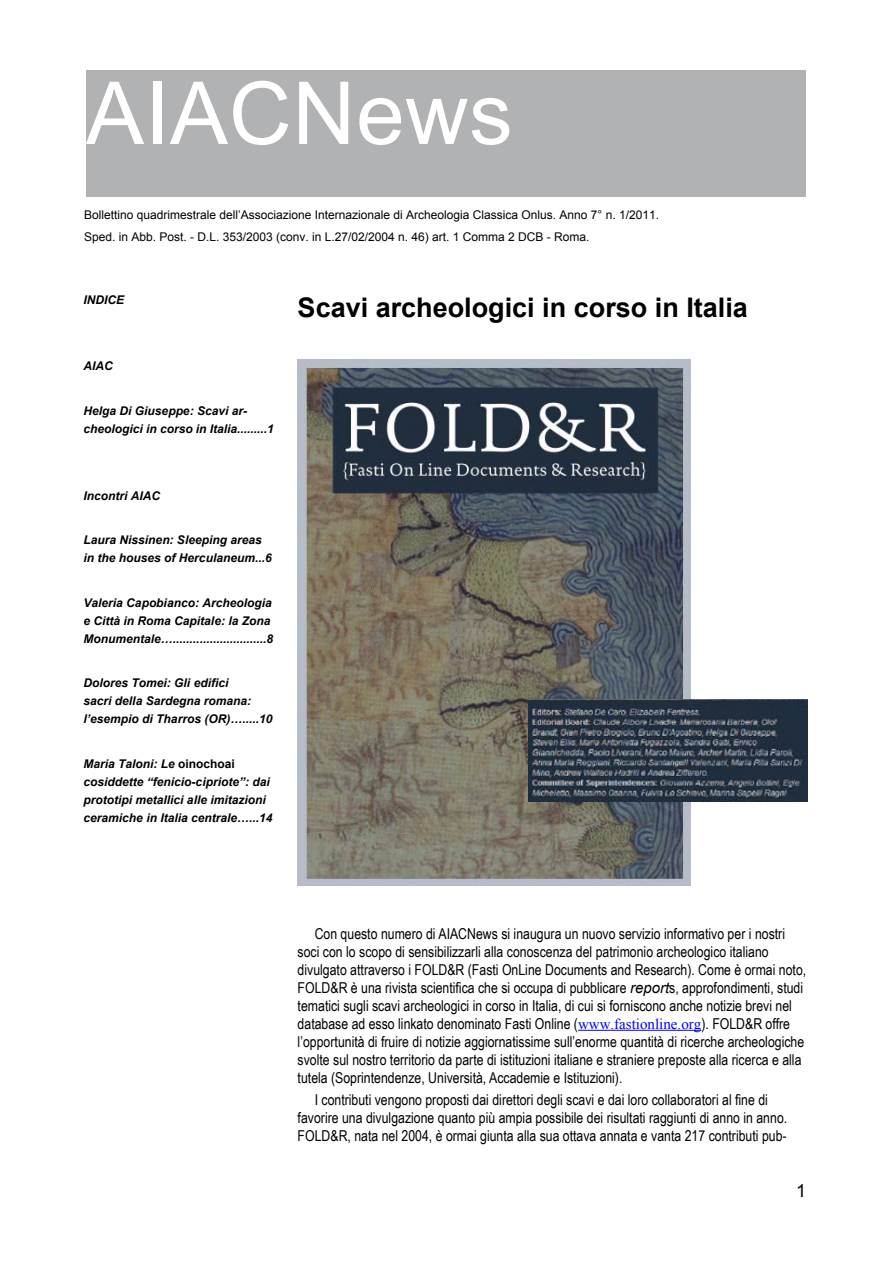
<style>
.page{position:relative;width:893px;height:1263px;background:#fff}
.page>*{position:absolute;margin:0;border:0;box-sizing:border-box;transform-origin:0 0}
.t1{font:87px "Arial";letter-spacing:.01em;color:#fff}
.t2{font:700 27px "Arial";color:#000}
.t3{font:15px/18px "Arial Narrow";color:#000}
.t4{font:italic 700 12px/18px "Arial";color:#000}
.t5{font:12px/22.2px "Arial";color:#000}
.s1{font-style:normal}
.s2{font-family:"Arial";font-style:italic}
.s3{font-family:"Times New Roman";color:#00f}
</style>
<div class="page">
<div style="left:86px;top:70px;width:720px;height:127px;background:#b1b2b4"></div>
<hr style="left:578px;top:1030px;width:123px;height:1px;background:#00f">
<img style="left:298px;top:359px;width:393px;height:526px">
<img style="left:529px;top:699px;width:279px;height:102px">
<h1 class="t1" style="left:86px;top:56px;width:428px">AIACNews</h1>
<p class="t5" style="left:84px;top:204px;width:577px">Bollettino quadrimestrale dell’Associazione Internazionale di Archeologia Classica Onlus. Anno 7° n. 1 /2011 .<br>Sped. in Abb. Post. - D.L. 353/2003 (conv. in L.27/02/2004 n. 46) art. 1 Comma 2 DCB - Roma.</p>
<p class="t4" style="left:84px;top:291px;width:42px">INDICE</p>
<p class="t4" style="left:84px;top:358px;width:31px">AIAC</p>
<p class="t4" style="left:84px;top:402px;width:192px">Helga Di Giuseppe: Scavi ar&shy;cheologici in corso in Italia.........1</p>
<p class="t4" style="left:84px;top:487px;width:78px">Incontri AIAC</p>
<p class="t4" style="left:84px;top:531px;width:190px">Laura Nissinen: Sleeping areas in the houses of Herculaneum...6</p>
<p class="t4" style="left:84px;top:594px;width:191px">Valeria Capobianco: Archeologia e Città in Roma Capitale: la Zona<br>Monumentale…............................8</p>
<p class="t4" style="left:84px;top:674px;width:190px">Dolores Tomei: Gli edifici<br>sacri della Sardegna romana: l’esempio di Tharros (OR)….....10</p>
<p class="t4" style="left:84px;top:755px;width:190px">Maria Taloni: Le <span class="s1">oinochoai </span>cosiddette “fenicio-cipriote”: dai prototipi metallici alle imitazioni ceramiche in Italia centrale…...14</p>
<h2 class="t2" style="left:298px;top:290px;width:452px">Scavi archeologici in corso in Italia</h2>
<p class="t3" style="left:298px;top:924px;width:510px;text-indent:17px">Con questo numero di AIACNews si inaugura un nuovo servizio informativo per i nostri soci con lo scopo di sensibilizzarli alla conoscenza del patrimonio archeologico italiano divulgato attraverso i FOLD&amp;R (Fasti OnLine Documents and Research). Come è ormai noto, FOLD&amp;R è una rivista scientifica che si occupa di pubblicare <span class="s2">report</span>s, approfondimenti, studi tematici sugli scavi archeologici in corso in Italia, di cui si forniscono anche notizie brevi nel database ad esso linkato denominato Fasti Online (<span class="s3">www.fastionline.org</span>). FOLD&amp;R offre l’opportunità di fruire di notizie aggiornatissime sull’enorme quantità di ricerche archeologiche svolte sul nostro territorio da parte di istituzioni italiane e straniere preposte alla ricerca e alla tutela (Soprintendenze, Università, Accademie e Istituzioni).</p>
<p class="t3" style="left:298px;top:1090px;width:491px;text-align:center">I contributi vengono proposti dai direttori degli scavi e dai loro collaboratori al fine di favorire una divulgazione quanto più ampia possibile dei risultati raggiunti di anno in anno.<br>FOLD&amp;R, nata nel 2004, è ormai giunta alla sua ottava annata e vanta 217 contributi pub-</p>
</div>
